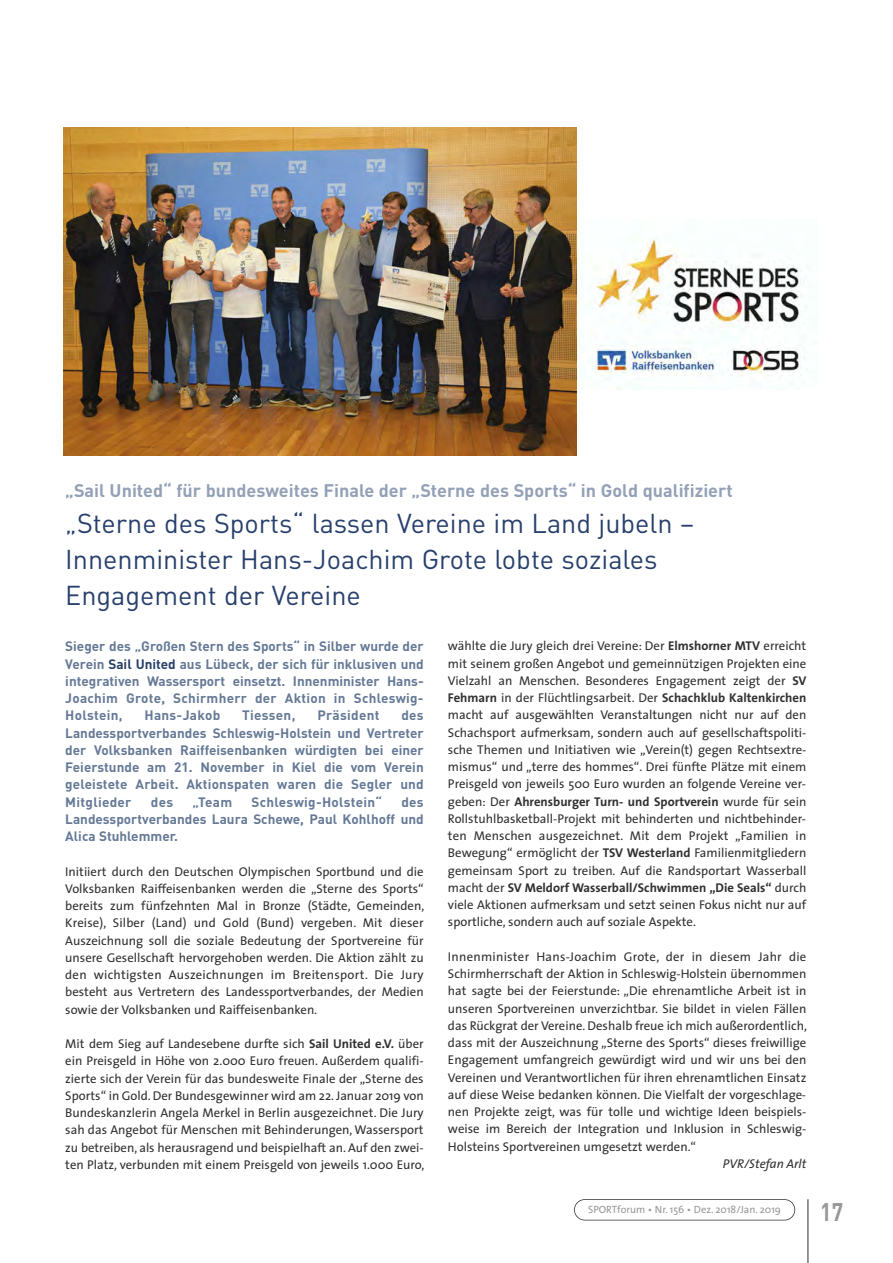
<style>
.page{position:relative;width:893px;height:1263px;background:#fff}
.page>*{position:absolute;margin:0;border:0;box-sizing:border-box;transform-origin:0 0}
.t1{font:27px/36px "DIN";color:#28406d}
.t2{font:700 25.2px "DIN";color:#989798;scale:.83 1}
.t3{font:700 18px "DIN";color:#93a0b6}
.t4{font:700 13.5px/17.2px "DIN";letter-spacing:.02em;color:#657996;text-align:justify}
.t5{font:12.75px/17.2px "The Sans";color:#302f31;text-align:justify}
.t6{font:italic 12.75px "The Sans";color:#302f31}
.t7{font:10.5px "The Sans";color:#989798}
.s1{font-weight:700}
.s2{color:#26416a}
</style>
<div class="page">
<img style="left:588px;top:238px;width:220px;height:151px">
<div style="left:574px;top:1199px;width:221px;height:21px;border:2px solid #302f31;border-radius:11px"></div>
<hr style="left:807px;top:1199px;width:1px;height:64px;background:#302f31">
<img style="left:64px;top:128px;width:512px;height:327px">
<h3 class="t3" style="left:65px;top:480px;width:669px">„Sail United“ für bundesweites Finale der „Sterne des Sports“ in Gold qualifiziert</h3>
<h1 class="t1" style="left:65px;top:505px;width:630px">„Sterne des Sports“ lassen Vereine im Land jubeln –<br>Innenminister Hans-Joachim Grote lobte soziales<br>Engagement der Vereine</h1>
<p class="t5" style="left:448px;top:639px;width:360px">wählte die Jury gleich drei Vereine: Der <span class="s1">Elmshorner MTV</span> erreicht mit seinem großen Angebot und gemeinnützigen Projekten eine Vielzahl an Menschen. Besonderes Engagement zeigt der <span class="s1">SV Fehmarn</span> in der Flüchtlingsarbeit. Der <span class="s1">Schachklub Kaltenkirchen </span>macht auf ausgewählten Veranstaltungen nicht nur auf den Schachsport aufmerksam, sondern auch auf gesellschaftspoliti&shy;sche Themen und Initiativen wie „Verein(t) gegen Rechtsextre&shy;mismus“ und „terre des hommes“. Drei fünfte Plätze mit einem Preisgeld von jeweils 500 Euro wurden an folgende Vereine ver&shy;geben: Der <span class="s1">Ahrensburger Turn- und Sportverein</span> wurde für sein Rollstuhlbasketball-Projekt mit behinderten und nichtbehinder&shy;ten Menschen ausgezeichnet. Mit dem Projekt „Familien in Bewegung“ ermöglicht der <span class="s1">TSV Westerland</span> Familienmitgliedern gemeinsam Sport zu treiben. Auf die Randsportart Wasserball macht der <span class="s1">SV Meldorf Wasserball/Schwimmen „Die Seals“</span> durch viele Aktionen aufmerksam und setzt seinen Fokus nicht nur auf sportliche, sondern auch auf soziale Aspekte.</p>
<p class="t5" style="left:448px;top:949px;width:361px">Innenminister Hans-Joachim Grote, der in diesem Jahr die Schirmherrschaft der Aktion in Schleswig-Holstein übernommen hat sagte bei der Feierstunde: „Die ehrenamtliche Arbeit ist in unseren Sportvereinen unverzichtbar. Sie bildet in vielen Fällen das Rückgrat der Vereine. Deshalb freue ich mich außerordentlich, dass mit der Auszeichnung „Sterne des Sports“ dieses freiwillige Engagement umfangreich gewürdigt wird und wir uns bei den Vereinen und Verantwortlichen für ihren ehrenamtlichen Einsatz auf diese Weise bedanken können. Die Vielfalt der vorgeschlage&shy;nen Projekte zeigt, was für tolle und wichtige Ideen beispiels&shy;weise im Bereich der Integration und Inklusion in Schleswig-Holsteins Sportvereinen umgesetzt werden.“</p>
<p class="t6" style="left:723px;top:1158px;width:85px">PVR/Stefan Arlt</p>
<p class="t4" style="left:65px;top:638px;width:360px">Sieger des „Großen Stern des Sports“ in Silber wurde der Verein <span class="s2">Sail United</span> aus Lübeck, der sich für inklusiven und integrativen Wassersport einsetzt. Innenminister Hans-Joachim Grote, Schirmherr der Aktion in Schleswig-Holstein,</p>
<p class="t4" style="left:144px;top:707px;width:77px">Hans-Jakob</p>
<p class="t4" style="left:242px;top:707px;width:55px">Tiessen,</p>
<p class="t4" style="left:317px;top:707px;width:64px">Präsident</p>
<p class="t4" style="left:65px;top:707px;width:360px;text-indent:336px">des Landessportverbandes Schleswig-Holstein und Vertreter der Volksbanken Raiffeisenbanken würdigten bei einer Feierstunde am 21. November in Kiel die vom Verein geleistete Arbeit. Aktionspaten waren die Segler und Mitglieder</p>
<p class="t4" style="left:151px;top:793px;width:24px">des</p>
<p class="t4" style="left:193px;top:793px;width:41px">„Team</p>
<p class="t4" style="left:252px;top:793px;width:132px">Schleswig-Holstein“</p>
<p class="t4" style="left:65px;top:793px;width:360px;text-indent:336px">des Landessportverbandes Laura Schewe, Paul Kohlhoff und Alica Stuhlemmer.</p>
<p class="t5" style="left:65px;top:864px;width:360px">Initiiert durch den Deutschen Olympischen Sportbund und die Volksbanken Raiffeisenbanken werden die „Sterne des Sports“ bereits zum fünfzehnten Mal in Bronze (Städte, Gemeinden, Kreise), Silber (Land) und Gold (Bund) vergeben. Mit dieser Auszeichnung soll die soziale Bedeutung der Sportvereine für unsere Gesellschaft hervorgehoben werden. Die Aktion zählt zu den wichtigsten Auszeichnungen im Breitensport. Die Jury besteht aus Vertretern des Landessportverbandes, der Medien sowie der Volksbanken und Raiffeisenbanken.</p>
<p class="t5" style="left:65px;top:1036px;width:361px">Mit dem Sieg auf Landesebene durfte sich <span class="s1">Sail United e.V.</span> über ein Preisgeld in Höhe von 2.000 Euro freuen. Außerdem qualifi&shy;zierte sich der Verein für das bundesweite Finale der „Sterne des Sports“ in Gold. Der Bundesgewinner wird am 22. Januar 2019 von Bundeskanzlerin Angela Merkel in Berlin ausgezeichnet. Die Jury sah das Angebot für Menschen mit Behinderungen, Wassersport zu betreiben, als herausragend und beispielhaft an. Auf den zwei&shy;ten Platz, verbunden mit einem Preisgeld von jeweils 1.000 Euro,</p>
<p class="t7" style="left:588px;top:1205px;width:194px">SPORTforum • Nr. 156 • Dez. 2018/Jan. 2019</p>
<h2 class="t2" style="left:820px;top:1197px;width:29px">17</h2>
</div>
